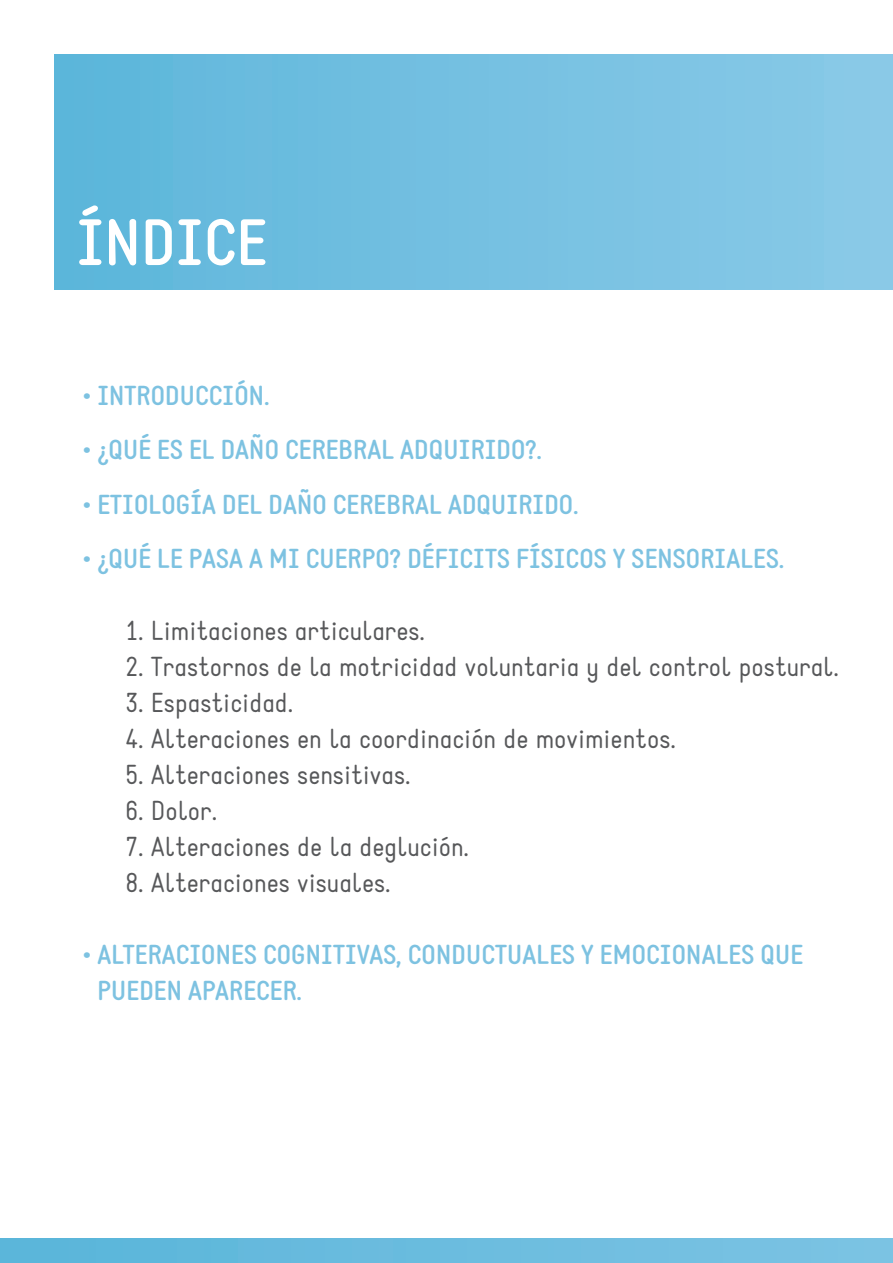
<style>
.page{position:relative;width:893px;height:1263px;background:#fff}
.page>*{position:absolute;margin:0;border:0;box-sizing:border-box;transform-origin:0 0}
.t1{font:700 64.2px "Static";color:#fff}
.t2{font:27px "Static";color:#57585a}
.t3{font:700 27px/36px "Static";color:#7dc2e1}
</style>
<div class="page">
<div style="left:54px;top:54px;width:839px;height:235px;background:linear-gradient(to right,#5cb6da,#8bcae7)"></div>
<div style="left:1px;top:1238px;width:892px;height:24px;background:linear-gradient(to right,#59b5da,#7cc3e3)"></div>
<p class="t1" style="left:77px;top:204px;width:192px">ÍNDICE</p>
<p class="t3" style="left:83px;top:379px;width:188px">• INTRODUCCIÓN.</p>
<p class="t3" style="left:83px;top:433px;width:461px">• ¿QUÉ ES EL DAÑO CEREBRAL ADQUIRIDO?.</p>
<p class="t3" style="left:83px;top:487px;width:497px">• ETIOLOGÍA DEL DAÑO CEREBRAL ADQUIRIDO.</p>
<p class="t3" style="left:83px;top:541px;width:703px">• ¿QUÉ LE PASA A MI CUERPO? DÉFICITS FÍSICOS Y SENSORIALES.</p>
<p class="t2" style="left:125px;top:614px;width:301px">1. Limitaciones articulares.</p>
<p class="t2" style="left:125px;top:650px;width:715px">2. Trastornos de la motricidad voluntaria y del control postural.</p>
<p class="t2" style="left:125px;top:686px;width:169px">3. Espasticidad.</p>
<p class="t2" style="left:125px;top:722px;width:552px">4. Alteraciones en la coordinación de movimientos.</p>
<p class="t2" style="left:125px;top:758px;width:287px">5. Alteraciones sensitivas.</p>
<p class="t2" style="left:125px;top:794px;width:93px">6. Dolor.</p>
<p class="t2" style="left:125px;top:830px;width:345px">7. Alteraciones de la deglución.</p>
<p class="t2" style="left:125px;top:866px;width:267px">8. Alteraciones visuales.</p>
<p class="t3" style="left:97px;top:937px;width:707px;text-indent:-14px">• ALTERACIONES COGNITIVAS, CONDUCTUALES Y EMOCIONALES QUE<br>PUEDEN APARECER.</p>
</div>
